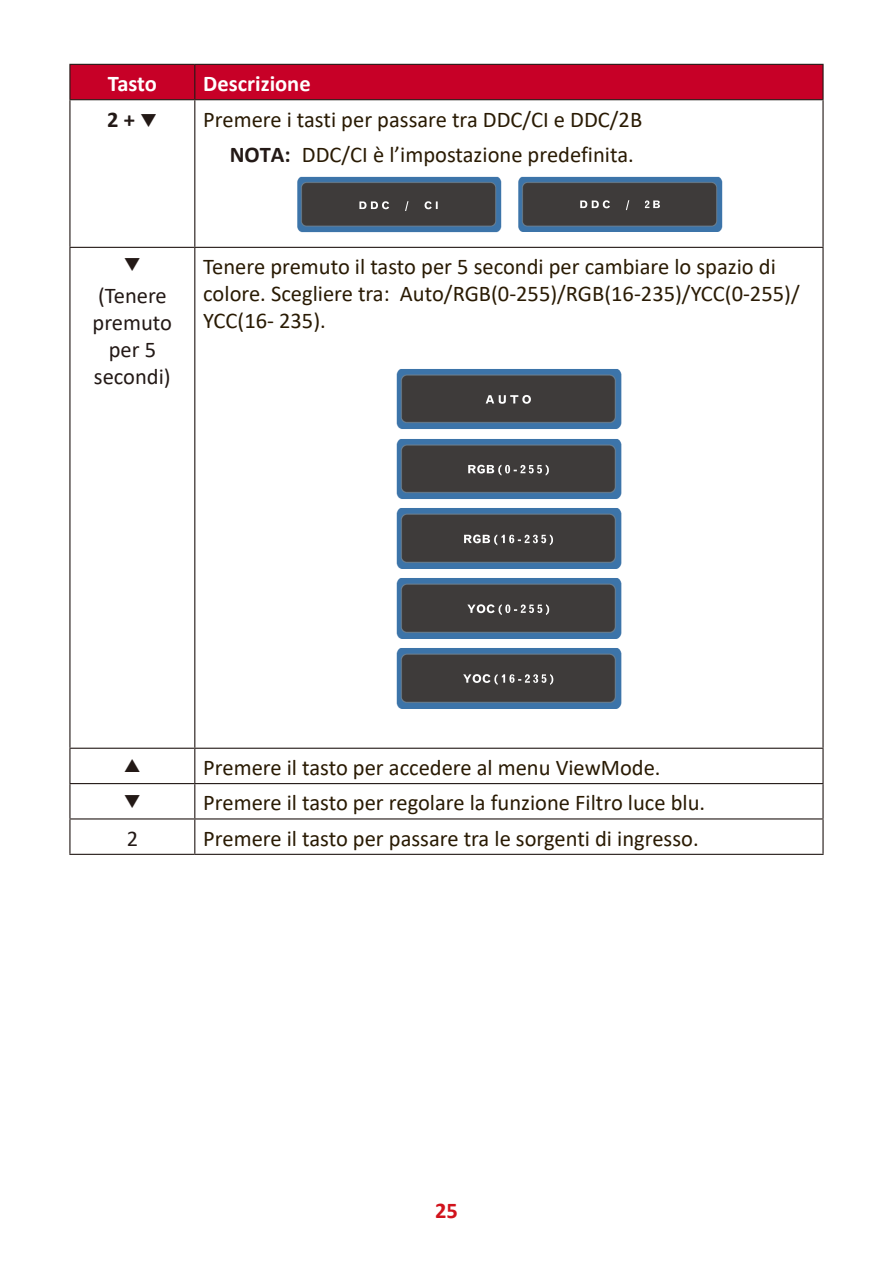
<style>
.page{position:relative;width:893px;height:1263px;background:#fff}
.page>*{position:absolute;margin:0;border:0;box-sizing:border-box;transform-origin:0 0}
.Body{font:22.5px/27px "Calibri";color:#291a03}
.Note{font:22.5px "Calibri";color:#291a03}
.Body-2{font:22.5px/27px "Calibri";color:#231916;text-align:center}
.Body-3{font:700 22.5px "Calibri";color:#fff}
.Body-4{font:700 22.5px "Calibri";color:#231916}
.t1{font:700 22.5px "Calibri";color:#d1131c}
.s1{font-weight:700;color:#231916}
</style>
<div class="page">
<div style="left:71px;top:65px;width:751px;height:34px;background:#c70027"></div>
<hr style="left:822px;top:100px;width:2px;height:147px;background:#231916">
<hr style="left:195px;top:247px;width:629px;height:1px;background:#231916">
<hr style="left:822px;top:248px;width:2px;height:500px;background:#231916">
<hr style="left:195px;top:748px;width:629px;height:1px;background:#231916">
<hr style="left:822px;top:749px;width:2px;height:34px;background:#231916">
<hr style="left:195px;top:783px;width:629px;height:1px;background:#231916">
<hr style="left:822px;top:784px;width:2px;height:34px;background:#231916">
<hr style="left:195px;top:818px;width:629px;height:1px;background:#231916">
<hr style="left:822px;top:819px;width:2px;height:35px;background:#231916">
<hr style="left:195px;top:854px;width:629px;height:1px;background:#231916">
<hr style="left:195px;top:64px;width:629px;height:1px;background:#231916">
<hr style="left:822px;top:65px;width:2px;height:34px;background:#231916">
<hr style="left:69px;top:99px;width:126px;height:1px;background:#231916">
<hr style="left:195px;top:99px;width:629px;height:1px;background:#231916">
<hr style="left:69px;top:64px;width:126px;height:1px;background:#231916">
<hr style="left:69px;top:65px;width:2px;height:34px;background:#231916">
<hr style="left:194px;top:65px;width:1px;height:34px;background:#231916">
<hr style="left:69px;top:100px;width:2px;height:147px;background:#231916">
<hr style="left:194px;top:100px;width:1px;height:147px;background:#231916">
<hr style="left:69px;top:247px;width:126px;height:1px;background:#231916">
<hr style="left:69px;top:248px;width:2px;height:500px;background:#231916">
<hr style="left:194px;top:248px;width:1px;height:500px;background:#231916">
<hr style="left:69px;top:748px;width:126px;height:1px;background:#231916">
<hr style="left:69px;top:749px;width:2px;height:34px;background:#231916">
<hr style="left:194px;top:749px;width:1px;height:34px;background:#231916">
<hr style="left:69px;top:783px;width:126px;height:1px;background:#231916">
<hr style="left:69px;top:784px;width:2px;height:34px;background:#231916">
<hr style="left:194px;top:784px;width:1px;height:34px;background:#231916">
<hr style="left:69px;top:818px;width:126px;height:1px;background:#231916">
<hr style="left:69px;top:819px;width:2px;height:35px;background:#231916">
<hr style="left:194px;top:819px;width:1px;height:35px;background:#231916">
<hr style="left:69px;top:854px;width:126px;height:1px;background:#231916">
<img style="left:297px;top:177px;width:205px;height:55px">
<img style="left:359px;top:201px;width:79px;height:10px">
<img style="left:518px;top:176px;width:205px;height:55px">
<img style="left:580px;top:200px;width:80px;height:10px">
<img style="left:396px;top:369px;width:226px;height:60px">
<img style="left:486px;top:395px;width:45px;height:9px">
<img style="left:396px;top:439px;width:226px;height:60px">
<img style="left:468px;top:465px;width:81px;height:10px">
<img style="left:396px;top:508px;width:226px;height:61px">
<img style="left:464px;top:534px;width:89px;height:11px">
<img style="left:396px;top:578px;width:226px;height:61px">
<img style="left:467px;top:604px;width:82px;height:11px">
<img style="left:396px;top:648px;width:226px;height:60px">
<img style="left:463px;top:674px;width:90px;height:11px">
<p class="Body-3" style="left:108px;top:68px;width:50px">Tasto</p>
<p class="Body-3" style="left:203px;top:68px;width:109px">Descrizione</p>
<p class="Body-4" style="left:107px;top:103px;width:52px">2 + ❑</p>
<p class="Body" style="left:203px;top:105px;width:440px">Premere i tasti per passare tra DDC/CI e DDC/2B</p>
<p class="Note" style="left:230px;top:139px;width:406px"><span class="s1">NOTA:</span> DDC/CI è l’impostazione predefinita.</p>
<p class="Body-2" style="left:93px;top:281px;width:81px">(Tenere premuto per 5 secondi)</p>
<p class="Body" style="left:203px;top:253px;width:598px">Tenere premuto il tasto per 5 secondi per cambiare lo spazio di colore. Scegliere tra: Auto/RGB(0-255)/RGB(16-235)/YCC(0-255)/<br>YCC(16- 235).</p>
<p class="Body" style="left:203px;top:753px;width:459px">Premere il tasto per accedere al menu ViewMode.</p>
<p class="Body" style="left:203px;top:789px;width:503px">Premere il tasto per regolare la funzione Filtro luce blu.</p>
<p class="Body-2" style="left:127px;top:824px;width:13px">2</p>
<p class="Body" style="left:203px;top:824px;width:497px">Premere il tasto per passare tra le sorgenti di ingresso.</p>
<p class="t1" style="left:435px;top:1194px;width:24px">25</p>
</div>
